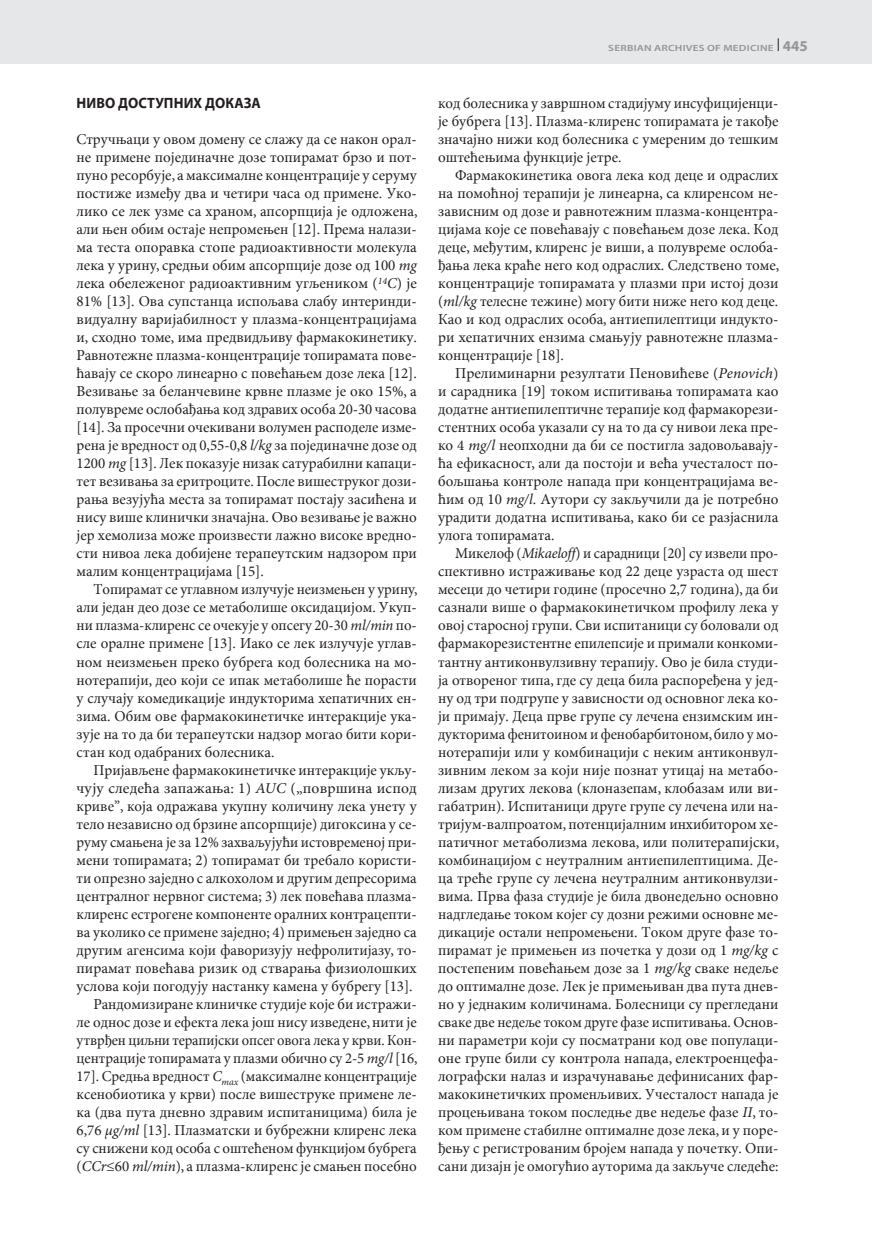
<style>
.page{position:relative;width:872px;height:1234px;background:#fff}
.page>*{position:absolute;margin:0;border:0;box-sizing:border-box;transform-origin:0 0}
.Body_Text{font:15px/18px "Minion Pro Cyrilic";color:#231f20;text-align:justify}
.Body_Text_I_pasus{font:15px/18px "Minion Pro Cyrilic";color:#231f20;text-align:justify}
.Naslov_1{font:700 15px "Myriad Pro Cyrilic";letter-spacing:.01em;color:#231f20;scale:.95 1}
.t1{font:600 9px "Myriad Pro";letter-spacing:.025em;color:#939598;scale:1.25 1}
.s1{font-family:"Minion Pro";font-style:italic}
.s2{font-weight:700;font-size:15px}
</style>
<div class="page">
<div style="left:0;top:0;width:872px;height:64px;background:#e6e7e9"></div>
<svg style="left:778px;top:38px;width:1px;height:13px"></svg>
<p class="Naslov_1" style="left:77px;top:95px;width:196px">NIVO DOSTUPNIH DOKAZA</p>
<p class="Body_Text_I_pasus" style="left:77px;top:131px;width:342px">Struč-wa-ci u ovom do-me-nu se sla-žu da se na-kon oral&shy;ne pri-me-ne po-je-di-nač-ne do-ze to-pi-ra-mat br-zo i pot&shy;pu-no re-sor-bu-je, a mak-si-mal-ne kon-cen-tra-ci-je u se-ru-mu po-sti-že iz-me-đu dva i če-ti-ri ča-sa od pri-me-ne. Uko&shy;li-ko se lek uzme sa hra-nom, ap-sorp-ci-ja je od-lo-že-na, ali wen obim osta-je ne-pro-me-wen [12]. Pre-ma na-la-zi&shy;ma te-sta opo-rav-ka sto-pe ra-di-o-ak-tiv-no-sti mo-le-ku-la le-ka u uri-nu, sred-wi obim ap-sorp-ci-je do-ze od 100 <span class="s1">mg </span>le-ka obe-le-že-nog ra-di-o-ak-tiv-nim ugqe-ni-kom (<sup>14</sup><span class="s1">C</span>) je 81% [13]. Ova sup-stan-ca is-po-qa-va sla-bu in-ter-in-di&shy;vi-du-al-nu va-ri-ja-bil-nost u pla-zma-kon-cen-tra-ci-ja-ma i, shod-no to-me, ima pred-vi-dqi-vu far-ma-ko-ki-ne-ti-ku.<br>Rav-no-te-žne pla-zma-kon-cen-tra-ci-je to-pi-ra-ma-ta po-ve&shy;ća-va-ju se sko-ro li-ne-ar-no s po-ve-ća-wem do-ze le-ka [12].<br>Ve-zi-va-we za be-lan-če-vi-ne krv-ne pla-zme je oko 15%, a po-lu-vre-me oslo-ba-đa-wa kod zdra-vih oso-ba 20-30 ča-so-va [14]. Za pro-seč-ni oče-ki-va-ni vo-lu-men ras-po-de-le iz-me&shy;re-na je vred-nost od 0,55-0,8 <span class="s1">l/kg</span> za po-je-di-nač-ne do-ze od 1200 <span class="s1">mg</span> [13]. Lek po-ka-zu-je ni-zak sa-tu-ra-bil-ni ka-pa-ci&shy;tet ve-zi-va-wa za eri-tro-ci-te. Po-sle vi-še-stru-kog do-zi&shy;ra-wa ve-zu-ju-ća me-sta za to-pi-ra-mat po-sta-ju za-si-će-na i ni-su vi-še kli-nič-ki zna-čaj-na. Ovo ve-zi-va-we je va-žno jer he-mo-li-za mo-že pro-iz-ve-sti la-žno vi-so-ke vred-no&shy;sti ni-voa le-ka do-bi-je-ne te-ra-pe-ut-skim nad-zo-rom pri ma-lim kon-cen-tra-ci-ja-ma [15].</p>
<p class="Body_Text" style="left:77px;top:581px;width:342px;text-indent:17px">To-pi-ra-mat se uglav-nom iz-lu-ču-je ne-iz-me-wen u uri-nu, ali je-dan deo do-ze se me-ta-bo-li-še ok-si-da-ci-jom. Ukup&shy;ni pla-zma-kli-rens se oče-ku-je u op-se-gu 20-30 <span class="s1">ml/min</span> po&shy;sle oral-ne pri-me-ne [13]. Iako se lek izlučuje uglav&shy;nom ne-iz-me-wen pre-ko bu-bre-ga kod bo-le-sni-ka na mo&shy;noterapiji, deo koji se ipak metaboliše će porasti u slučaju komedikacije induktorima hepatičnih en&shy;zima. Obim ove far-ma-ko-ki-ne-tič-ke in-ter-ak-ci-je uka&shy;zu-je na to da bi te-ra-pe-ut-ski nad-zor mo-gao bi-ti ko-ri&shy;stan kod oda-bra-nih bo-le-sni-ka.</p>
<p class="Body_Text" style="left:77px;top:761px;width:342px;text-indent:17px">Pri-ja-vqe-ne far-ma-ko-ki-ne-tič-ke in-ter-ak-ci-je ukqu&shy;ču-ju sle-de-ća za-pa-ža-wa: 1) <span class="s1">AUC</span> („površina ispod krive”, koja odražava ukupnu količinu leka unetu u telo nezavisno od brzine apsorpcije) di-gok-si-na u se&shy;ru-mu sma-wena je za 12% za-hva-qu-ju-ći isto-vre-me-noj pri&shy;me-ni to-pi-ra-ma-ta; 2) to-pi-ra-mat bi tre-ba-lo ko-ri-sti&shy;ti opre-zno za-jed-no s al-ko-ho-lom i dru-gim de-pre-so-ri-ma cen-tral-nog ner-vnog si-ste-ma; 3) lek po-ve-ća-va pla-zma&shy;kli-rens estro-ge-ne kom-po-nen-te oral-nih kon-tra-cep-ti&shy;va uko-li-ko se pri-me-ne za-jed-no; 4) pri-me-wen za-jed-no sa dru-gim agen-si-ma ko-ji fa-vo-ri-zu-ju ne-fro-li-ti-ja-zu, to&shy;pi-ra-mat po-ve-ća-va ri-zik od stva-ra-wa fi-zi-o-lo-ških uslo-va ko-ji po-go-du-ju na-stan-ku ka-me-na u bu-bre-gu [13].</p>
<p class="Body_Text" style="left:77px;top:995px;width:342px;text-indent:17px">Ran-do-mi-zi-ra-ne kli-nič-ke stu-di-je ko-je bi is-tra-ži&shy;le od-nos do-ze i efek-ta le-ka još ni-su iz-ve-de-ne,ni-ti je utvr-đen ciq-ni te-ra-pij-ski op-seg ovo-ga le-ka u kr-vi. Kon&shy;cen-tra-ci-je to-pi-ra-ma-ta u pla-zmi obič-no su 2-5 <span class="s1">mg/l</span> [16, 17]. Sred-wa vred-nost <span class="s1">C</span><sub>max</sub> (maksimalne koncentracije ksenobiotika u krvi) po-sle vi-še-stru-ke pri-me-ne le&shy;ka (dva pu-ta dnev-no zdra-vim is-pi-ta-ni-ci-ma) bi-la je 6,76 <span class="s1">µg/ml</span> [13]. Pla-zmat-ski i bu-bre-žni kli-rens le-ka su sni-že-ni kod oso-ba s ošte-će-nom funk-ci-jom bu-bre-ga (<span class="s1">CCr</span>≤60 <span class="s1">ml/min</span>), a pla-zma-kli-rens je sma-wen po-seb-no</p>
<p class="t1" style="left:608px;top:42px;width:161px">SERBIAN ARCHIVES OF MEDICINE <span class="s2">445</span></p>
<p class="Body_Text" style="left:438px;top:95px;width:342px">kod bo-le-sni-ka u za-vr-šnom sta-di-ju-mu in-su-fi-ci-jen-ci&shy;je bu-bre-ga [13]. Pla-zma-kli-rens to-pi-ra-ma-ta je ta-ko-đe zna-čaj-no ni-ži kod bo-le-sni-ka s ume-re-nim do te-škim ošte-će-wi-ma funk-ci-je je-tre.</p>
<p class="Body_Text" style="left:438px;top:167px;width:342px;text-align:left;text-indent:17px">Far-ma-ko-ki-ne-ti-ka ovo-ga le-ka kod de-ce i od-ra-slih na po-moć-noj te-ra-pi-ji je li-ne-ar-na, sa kli-ren-som ne&shy;za-vi-snim od do-ze i rav-no-te-žnim pla-zma-kon-cen-tra&shy;ci-ja-ma ko-je se po-ve-ća-va-ju s po-ve-ća-wem do-ze le-ka. Kod de-ce, me-đu-tim, kli-rens je vi-ši, a po-lu-vre-me oslo-ba&shy;đa-wa le-ka kra-će ne-go kod od-ra-slih. Sled-stve-no to-me, kon-cen-tra-ci-je to-pi-ra-ma-ta u pla-zmi pri is-toj do-zi (<span class="s1">ml/kg</span> te-le-sne te-ži-ne) mo-gu bi-ti ni-že ne-go kod de-ce.<br>Kao i kod od-ra-slih oso-ba, an-ti-e-pi-lep-ti-ci in-duk-to&shy;ri he-pa-tič-nih en-zi-ma sma-wu-ju rav-no-te-žne pla-zma&shy;kon-cen-tra-ci-je [18].</p>
<p class="Body_Text" style="left:438px;top:365px;width:342px;text-indent:17px">Pre-li-mi-nar-ni re-zul-ta-ti Pe-no-vi-će-ve (<span class="s1">Penovich</span>) i sa-rad-ni-ka [19] to-kom is-pi-ti-va-wa to-pi-ra-ma-ta kao do-dat-ne an-ti-e-pi-lep-tič-ne te-ra-pi-je kod far-ma-ko-re-zi&shy;stent-nih oso-ba uka-za-li su na to da su ni-voi le-ka pre&shy;ko 4 <span class="s1">mg/l</span> neo-p-hod-ni da bi se po-sti-gla za-do-vo-qa-va-ju&shy;ća efi-ka-snost, ali da po-sto-ji i ve-ća uče-sta-lost po&shy;boq-ša-wa kon-tro-le na-pa-da pri kon-cen-tra-ci-ja-ma ve&shy;ćim od 10 <span class="s1">mg/l</span>. Auto-ri su za-kqu-či-li da je po-treb-no ura-di-ti do-dat-na is-pi-ti-va-wa, ka-ko bi se raz-ja-sni-la ulo-ga to-pi-ra-ma-ta.</p>
<p class="Body_Text" style="left:438px;top:545px;width:342px;text-indent:17px">Mi-ke-lof (<span class="s1">Mikaeloff</span>) i sa-rad-ni-ci [20] su iz-ve-li pro&shy;spek-tiv-no is-tra-ži-va-we kod 22 de-ce uz-ra-sta od šest me-se-ci do če-ti-ri go-di-ne (pro-seč-no 2,7 go-di-na), da bi sa-zna-li vi-še o far-ma-ko-ki-ne-tič-kom pro-fi-lu le-ka u ovoj sta-ro-snoj gru-pi. Svi is-pi-ta-ni-ci su bolovali od far-ma-ko-re-zi-stent-ne epi-lep-si-je i pri-ma-li kon-ko-mi&shy;tant-nu an-ti-kon-vul-ziv-nu te-ra-pi-ju. Ovo je bi-la stu-di&shy;ja otvo-re-nog ti-pa, gde su de-ca bi-la ras-po-re-đe-na u jed&shy;nu od tri pod-gru-pe u za-vi-sno-sti od osnov-nog le-ka ko&shy;ji pri-ma-ju. De-ca pr-ve gru-pe su le-če-na en-zim-skim in&shy;duk-to-ri-ma fe-ni-to-i-nom i fe-no-bar-bi-to-nom,bi-lo u mo&shy;no-te-ra-pi-ji ili u kom-bi-na-ci-ji s ne-kim an-ti-kon-vul&shy;ziv-nim le-kom za ko-ji ni-je po-znat uti-caj na me-ta-bo&shy;li-zam dru-gih le-ko-va (klo-na-ze-pam, klo-ba-zam ili vi&shy;ga-ba-trin). Is-pi-ta-ni-ci dru-ge gru-pe su le-če-na ili na&shy;tri-jum-val-pro-a-tom, po-ten-ci-jal-nim in-hi-bi-to-rom he&shy;pa-tič-nog me-ta-bo-li-zma le-ko-va, ili po-li-te-ra-pij-ski, kom-bi-na-ci-jom s ne-u-tral-nim an-ti-e-pi-lep-ti-ci-ma. De&shy;ca tre-će gru-pe su le-če-na ne-u-tral-nim an-ti-kon-vul-zi&shy;vi-ma. Pr-va fa-za stu-di-je je bi-la dvo-ne-deq-no osnov-no nad-gle-da-we to-kom ko-jeg su do-zni re-ži-mi osnov-ne me&shy;di-ka-ci-je osta-li ne-pro-me-we-ni. To-kom dru-ge fa-ze to&shy;pi-ra-mat je pri-me-wen iz po-čet-ka u do-zi od 1 <span class="s1">mg/kg</span> s po-ste-pe-nim po-ve-ća-wem do-ze za 1 <span class="s1">mg/kg</span> sva-ke ne-de-qe do op-ti-mal-ne do-ze. Lek je pri-me-wi-van dva pu-ta dnev&shy;no u jed-na-kim ko-li-či-na-ma. Bo-le-sni-ci su pre-gle-da-ni sva-ke dve ne-de-qe to-kom dru-ge fa-ze is-pi-ti-va-wa. Osnov&shy;ni pa-ra-me-tri ko-ji su po-sma-tra-ni kod ove po-pu-la-ci&shy;o-ne gru-pe bi-li su kon-tro-la na-pa-da, elek-tro-en-ce-fa&shy;lo-graf-ski na-laz i iz-ra-ču-na-va-we de-fi-ni-sa-nih far&shy;ma-ko-ki-ne-tič-kih pro-men-qi-vih. Uče-sta-lost na-pa-da je pro-ce-wi-va-na to-kom po-sled-we dve ne-de-qe fa-ze <span class="s1">II</span>, to&shy;kom pri-me-ne sta-bil-ne op-ti-mal-ne do-ze le-ka, i u po-re&shy;đe-wu s re-gi-stro-va-nim bro-jem na-pa-da u po-čet-ku. Opi&shy;sa-ni di-zajn je omo-gu-ćio auto-ri-ma da za-kqu-če sle-de-će:</p>
</div>
